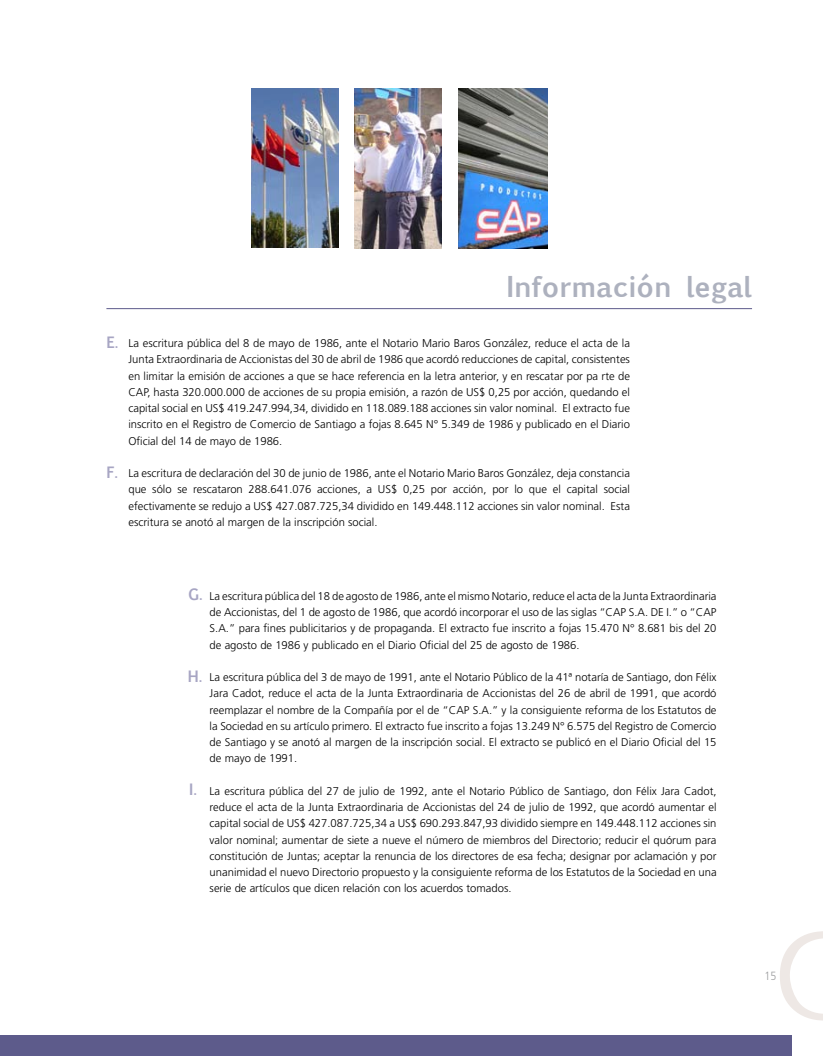
<style>
.page{position:relative;width:823px;height:1056px;background:#fff}
.page>*{position:absolute;margin:0;border:0;box-sizing:border-box;transform-origin:0 0}
.t1{font:700 27.5px "Euphemia UCAS";color:#adb1be}
.t2{font:700 15px "Euphemia UCAS";color:#a7a5c3}
.t3{font:300 11.88px "Frutiger LT Std";color:#9c9d9f;scale:.9 1}
.t4{font:300 11.25px/16.2px "Frutiger LT Std";color:#000;text-align:justify}
</style>
<div class="page">
<svg style="left:780px;top:931px;width:42px;height:89px"></svg>
<div style="left:0;top:1035px;width:791px;height:21px;background:#5d5b8b"></div>
<img style="left:251px;top:88px;width:87px;height:160px">
<img style="left:458px;top:88px;width:89px;height:160px">
<img style="left:354px;top:88px;width:87px;height:160px">
<hr style="left:106px;top:308px;width:645px;height:1px;background:#5d5b8b">
<h1 class="t1" style="left:506px;top:266px;width:247px">Información legal</h1>
<h2 class="t2" style="left:106px;top:331px;width:13px">E.</h2>
<h2 class="t2" style="left:106px;top:461px;width:13px">F.</h2>
<p class="t4" style="left:128px;top:335px;width:503px">La escritura pública del 8 de mayo de 1 986, ante el Notario Mario Baros González, reduce el acta de la Junta Extraordinaria de Accionistas del 30 de abril de 1 986 que acordó reducciones de capital, consistentes en limitar la emisión de acciones a que se hace referencia en la letra anterior, y en rescatar por pa rte de CAP, hasta 320.000.000 de acciones de su propia emisión, a razón de US$ 0,25 por acción, quedando el capital social en US$ 41 9.247.994,34, dividido en 11 8.089.1 88 acciones sin valor nominal. El extracto fue inscrito en el Registro de Comercio de Santiago a fojas 8.645 N° 5.349 de 1 986 y publicado en el Diario Oficial del 1 4 de mayo de 1 986.</p>
<p class="t4" style="left:128px;top:465px;width:503px">La escritura de declaración del 30 de junio de 1 986, ante el Notario Mario Baros González, deja constancia que sólo se rescataron 288.641 .076 acciones, a US$ 0,25 por acción, por lo que el capital social efectivamente se redujo a US$ 427.087.725,34 dividido en 1 49.448.112</p>
<p class="t4" style="left:477px;top:498px;width:154px">acciones sin valor nominal. Esta</p>
<p class="t4" style="left:128px;top:514px;width:250px">escritura se anotó al margen de la inscripción social.</p>
<h2 class="t2" style="left:188px;top:583px;width:16px">G.</h2>
<p class="t4" style="left:209px;top:588px;width:508px">La escritura pública del 1 8 de agosto de 1 986, ante el mismo Notario, reduce el acta de la Junta Extraordinaria de Accionistas, del 1 de agosto de 1 986, que acordó incorporar el uso de las siglas “CAP S.A. DE I.” o “CAP S.A.” para fines publicitarios y de propaganda. El extracto fue inscrito a fojas 1 5.470 N° 8.681 bis del 20 de agosto de 1 986 y publicado en el Diario Oficial del 25 de agosto de 1 986.</p>
<p class="t4" style="left:209px;top:669px;width:508px">La escritura pública del 3 de mayo de 1 991 , ante el Notario Público de la 41 ª notaría de Santiago, don Félix Jara Cadot, reduce el acta de la Junta Extraordinaria de Accionistas del 26 de abril de 1 991 , que acordó reemplazar el nombre de la Compañía por el de “CAP S.A.” y la consiguiente reforma de los Estatutos de la Sociedad en su artículo primero. El extracto fue inscrito a fojas 1 3.249 N° 6.575 del Registro de Comercio de Santiago y se anotó al margen de la inscripción social. El extracto se publicó en el Diario Oficial del 1 5 de mayo de 1 991 .</p>
<p class="t4" style="left:209px;top:783px;width:508px">La escritura pública del 27 de julio de 1 992, ante el Notario Público de Santiago, don Félix Jara Cadot, reduce el acta de la Junta Extraordinaria de Accionistas del 24 de julio de 1 992, que acordó aumentar el capital social de US$ 427.087.725,34 a US$ 690.293.847,93 dividido siempre en 1 49.448.112</p>
<h2 class="t2" style="left:188px;top:665px;width:16px">H.</h2>
<h2 class="t2" style="left:189px;top:778px;width:9px">I.</h2>
<p class="t4" style="left:209px;top:815px;width:508px;text-indent:450px">acciones sin valor nominal; aumentar de siete a nueve el número de miembros del Directorio; reducir el quórum para constitución de Juntas; aceptar la renuncia de los directores de esa fecha; designar por aclamación y por unanimidad el nuevo Directorio propuesto y la consiguiente reforma de los Estatutos de la Sociedad en una serie de artículos que dicen relación con los acuerdos tomados.</p>
<p class="t3" style="left:764px;top:969px;width:15px">1 5</p>
</div>
